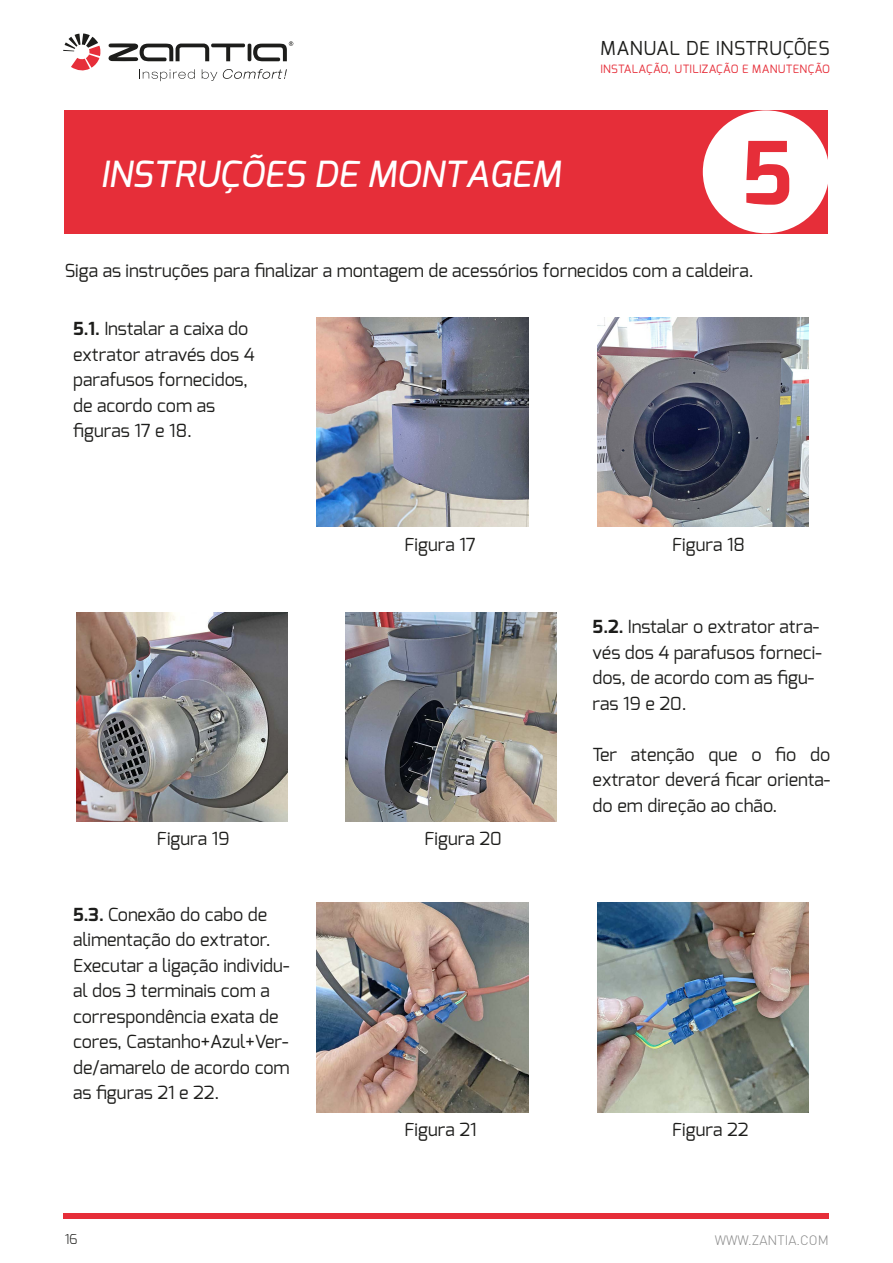
<style>
.page{position:relative;width:893px;height:1263px;background:#fff}
.page>*{position:absolute;margin:0;border:0;box-sizing:border-box;transform-origin:0 0}
.t1{font:700 86.7px "Exo";color:#e62e39}
.t2{font:italic 500 36px "Exo";color:#fff}
.t3{font:19.2px "Exo";letter-spacing:.03em;color:#1d1d1b}
.t4{font:18px/25.5px "Exo";color:#1d1d1b}
.t5{font:300 13.5px "DIN";color:#878787}
.t6{font:300 13.5px "Exo";color:#1d1d1b}
.t7{font:11.4px "Exo";letter-spacing:.03em;color:#e62e39}
.s1{font-weight:700}
</style>
<div class="page">
<div style="left:64px;top:1214px;width:765px;height:5px;background:#e62e39"></div>
<svg style="left:142px;top:69px;width:53px;height:12px"></svg>
<svg style="left:202px;top:69px;width:15px;height:12px"></svg>
<svg style="left:223px;top:69px;width:64px;height:10px"></svg>
<svg style="left:253px;top:41px;width:40px;height:20px"></svg>
<hr style="left:248px;top:44px;width:3px;height:17px;background:#1d1d1b;border-radius:2px">
<hr style="left:211px;top:44px;width:34px;height:3px;background:#1d1d1b;border-radius:2px">
<svg style="left:63px;top:34px;width:38px;height:37px"></svg>
<svg style="left:108px;top:43px;width:101px;height:18px"></svg>
<div style="left:65px;top:110px;width:763px;height:123px;background:#e62e39"></div>
<div style="left:703px;top:110px;width:126px;height:123px;background:#fff;border-radius:50%"></div>
<img style="left:597px;top:317px;width:212px;height:210px">
<img style="left:316px;top:317px;width:212px;height:210px">
<img style="left:597px;top:902px;width:212px;height:210px">
<img style="left:316px;top:902px;width:212px;height:210px">
<img style="left:76px;top:612px;width:212px;height:210px">
<img style="left:345px;top:612px;width:212px;height:210px">
<h2 class="t2" style="left:100px;top:151px;width:462px">INSTRUÇÕES DE MONTAGEM</h2>
<p class="t3" style="left:600px;top:36px;width:231px">MANUAL DE INSTRUÇÕES</p>
<p class="t7" style="left:600px;top:62px;width:231px">INSTALAÇÃO, UTILIZAÇÃO E MANUTENÇÃO</p>
<h1 class="t1" style="left:741px;top:117px;width:53px">5</h1>
<p class="t4" style="left:65px;top:257px;width:690px">Siga as instruções para finalizar a montagem de acessórios fornecidos com a caldeira.</p>
<p class="t4" style="left:73px;top:316px;width:183px"><span class="s1">5.1.</span> Instalar a caixa do extrator através dos 4 parafusos fornecidos, de acordo com as figuras 17 e 18.</p>
<p class="t4" style="left:404px;top:531px;width:73px">Figura 17</p>
<p class="t4" style="left:672px;top:531px;width:74px">Figura 18</p>
<p class="t4" style="left:157px;top:826px;width:74px">Figura 19</p>
<p class="t4" style="left:424px;top:826px;width:79px">Figura 20</p>
<p class="t4" style="left:73px;top:901px;width:218px"><span class="s1">5.3.</span> Conexão do cabo de alimentação do extrator.<br>Executar a ligação individu&shy;al dos 3 terminais com a correspondência exata de cores, Castanho+Azul+Ver&shy;de/amarelo de acordo com as figuras 21 e 22.</p>
<p class="t4" style="left:593px;top:614px;width:231px"><span class="s1">5.2.</span> Instalar o extrator atra&shy;vés dos 4 parafusos forneci&shy;dos, de acordo com as figu&shy;ras 19 e 20.</p>
<p class="t4" style="left:593px;top:741px;width:239px;text-align:justify">Ter atenção que o fio do extrator deverá ficar orienta&shy;do em direção ao chão.</p>
<p class="t4" style="left:404px;top:1117px;width:74px">Figura 21</p>
<p class="t4" style="left:672px;top:1117px;width:78px">Figura 22</p>
<p class="t6" style="left:65px;top:1230px;width:14px">16</p>
<p class="t5" style="left:715px;top:1232px;width:115px">WWW.ZANTIA.COM</p>
</div>
